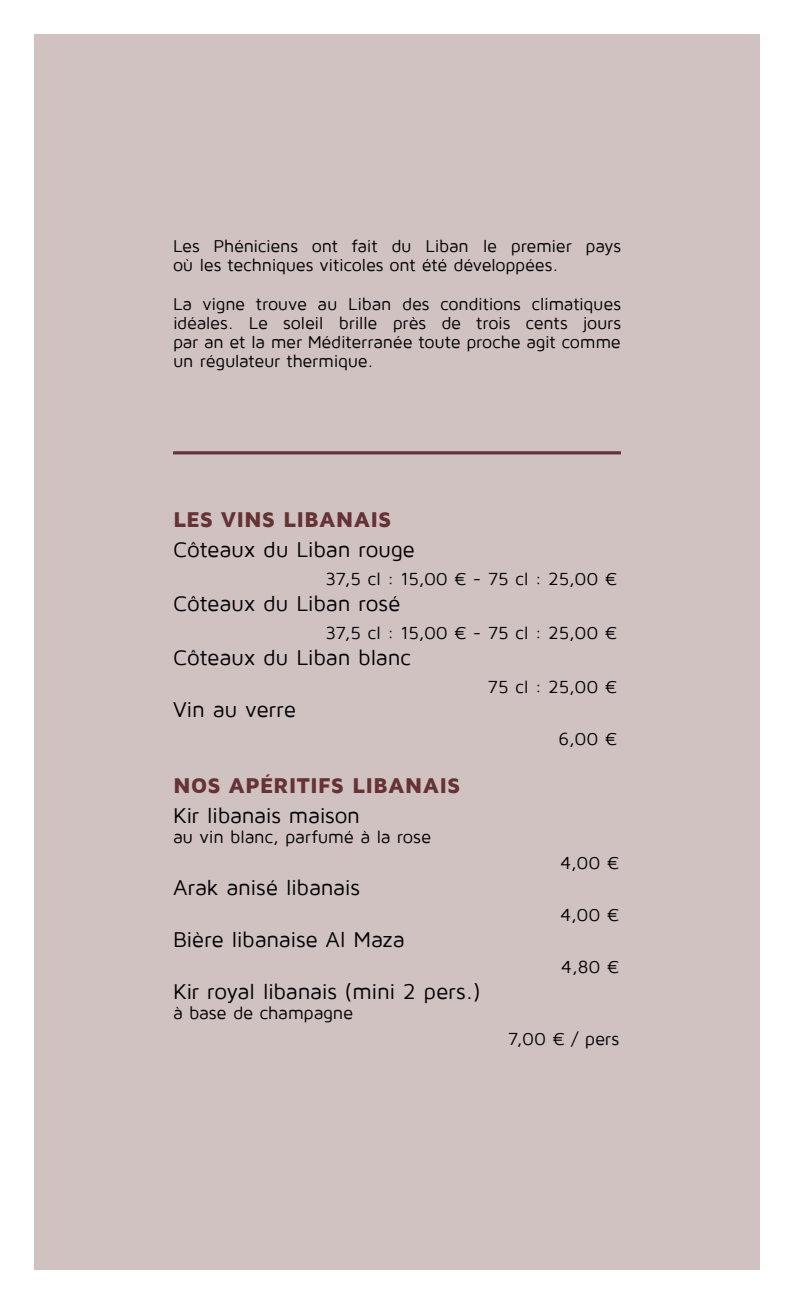
<style>
.page{position:relative;width:794px;height:1304px;background:#fff}
.page>*{position:absolute;margin:0;border:0;box-sizing:border-box;transform-origin:0 0}
.t1{font:22px "Maven Pro";letter-spacing:-.015em;color:#000}
.t2{font:900 22px "Maven Pro";color:#653335}
.t3{font:18px "Maven Pro";letter-spacing:-.01em;color:#000}
.t4{font:17.6px/19.2px "Maven Pro";letter-spacing:-.015em;color:#000}
</style>
<div class="page">
<div style="left:34px;top:34px;width:726px;height:1236px;background:#d1c2c2"></div>
<hr style="left:173px;top:451px;width:448px;height:3px;background:#653335">
<p class="t4" style="left:173px;top:237px;width:449px">Les Phéniciens ont fait du Liban le premier pays où les techniques viticoles ont été développées.</p>
<p class="t4" style="left:173px;top:294px;width:449px;text-align:justify">La vigne trouve au Liban des conditions climatiques idéales. Le soleil brille près de trois cents jours par an et la mer Méditerranée toute proche agit comme un régulateur thermique.</p>
<p class="t2" style="left:173px;top:508px;width:220px">LES VINS LIBANAIS</p>
<p class="t1" style="left:173px;top:538px;width:243px">Côteaux du Liban rouge</p>
<p class="t3" style="left:325px;top:569px;width:293px">37,5 cl : 15,00 € - 75 cl : 25,00 €</p>
<p class="t1" style="left:173px;top:592px;width:229px">Côteaux du Liban rosé</p>
<p class="t3" style="left:325px;top:623px;width:293px">37,5 cl : 15,00 € - 75 cl : 25,00 €</p>
<p class="t1" style="left:173px;top:646px;width:239px">Côteaux du Liban blanc</p>
<p class="t3" style="left:487px;top:677px;width:131px">75 cl : 25,00 €</p>
<p class="t1" style="left:173px;top:698px;width:125px">Vin au verre</p>
<p class="t3" style="left:558px;top:729px;width:60px">6,00 €</p>
<p class="t2" style="left:173px;top:774px;width:289px">NOS APÉRITIFS LIBANAIS</p>
<p class="t1" style="left:173px;top:804px;width:189px">Kir libanais maison</p>
<p class="t3" style="left:173px;top:827px;width:260px">au vin blanc, parfumé à la rose</p>
<p class="t3" style="left:560px;top:853px;width:60px">4,00 €</p>
<p class="t1" style="left:173px;top:876px;width:188px">Arak anisé libanais</p>
<p class="t3" style="left:560px;top:905px;width:60px">4,00 €</p>
<p class="t1" style="left:173px;top:928px;width:233px">Bière libanaise Al Maza</p>
<p class="t3" style="left:561px;top:957px;width:60px">4,80 €</p>
<p class="t1" style="left:173px;top:980px;width:309px">Kir royal libanais (mini 2 pers.)</p>
<p class="t3" style="left:173px;top:1003px;width:182px">à base de champagne</p>
<p class="t3" style="left:508px;top:1029px;width:113px">7,00 € / pers</p>
</div>
